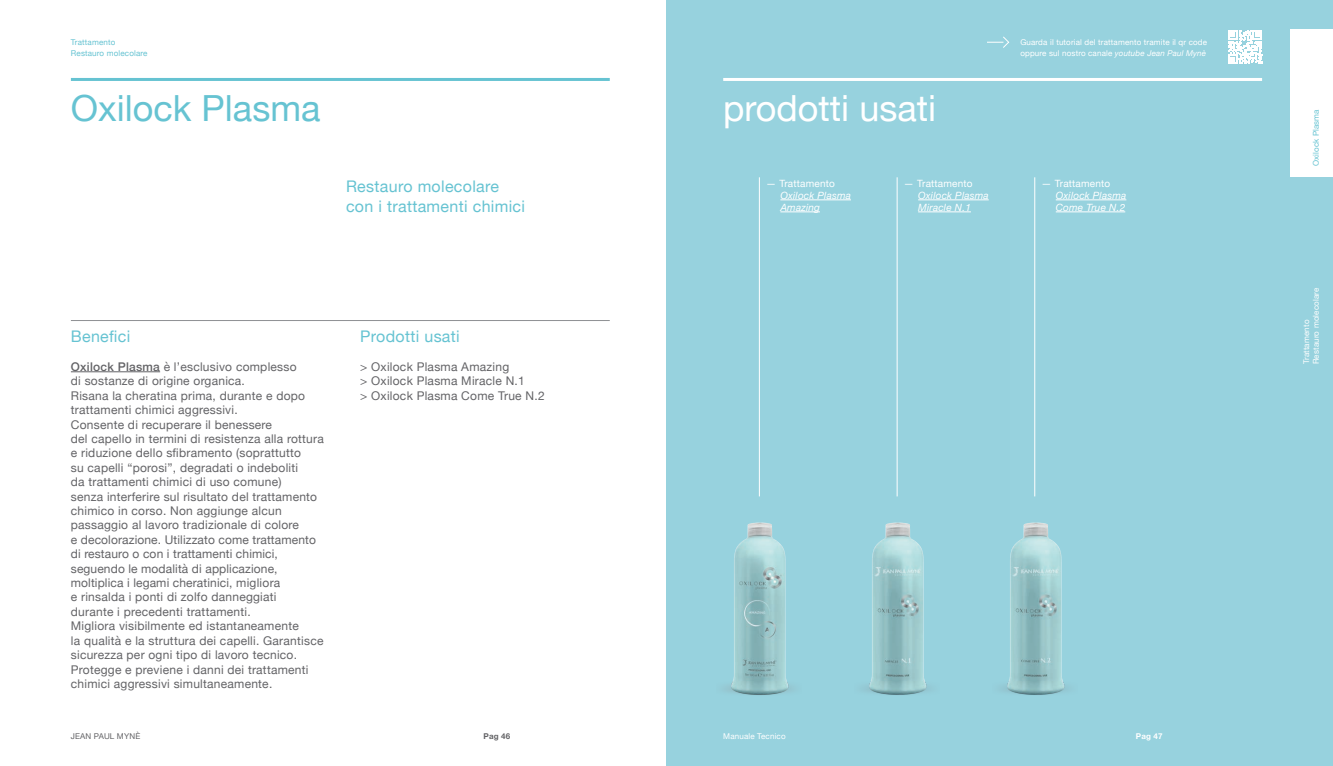
<style>
.page{position:relative;width:1333px;height:766px;background:#fff}
.page>*{position:absolute;margin:0;border:0;box-sizing:border-box;transform-origin:0 0}
.t1{font:36px "Helvetica Neue";color:#66c3d2}
.t2{font:36px "Helvetica Neue";color:#fff}
.t3{font:16px/19.2px "Helvetica Neue";letter-spacing:.02em;color:#66c3d2}
.t4{font:12px/14.4px "Helvetica Neue";letter-spacing:.02em;color:#636366}
.t5{font:italic 10px/12px "Helvetica Neue";letter-spacing:.02em;color:#fff}
.t6{font:10px "Helvetica Neue";letter-spacing:.02em;color:#fff}
.t7{font:8px/9.6px "Helvetica Neue";letter-spacing:.02em;color:#fff}
.t8{font:8px/11px "Helvetica Neue";letter-spacing:.02em;color:#66c3d2}
.t9{font:8px "Helvetica Neue";letter-spacing:.02em;color:#636366}
.t10{font:700 8px "Helvetica Neue";color:#636366}
.t11{font:700 8px "Helvetica Neue";color:#fff}
.s1{font-style:italic}
.s2{font-weight:500}
</style>
<div class="page">
<div style="left:666px;top:0;width:666px;height:765px;background:#97d2de"></div>
<img style="left:865px;top:522px;width:63px;height:173px">
<img style="left:1003px;top:522px;width:63px;height:173px">
<img style="left:725px;top:522px;width:67px;height:173px">
<div style="left:1290px;top:30px;width:42px;height:147px;background:#fff"></div>
<hr style="left:71px;top:371px;width:89px;height:1px;background:#636366">
<hr style="left:71px;top:320px;width:538px;height:1px;background:#8e9093">
<hr style="left:71px;top:78px;width:538px;height:3px;background:#66c3d2">
<hr style="left:1055px;top:199px;width:71px;height:1px;background:#fff">
<hr style="left:1055px;top:211px;width:70px;height:1px;background:#fff">
<hr style="left:918px;top:199px;width:70px;height:1px;background:#fff">
<hr style="left:918px;top:211px;width:52px;height:1px;background:#fff">
<hr style="left:896px;top:177px;width:1px;height:319px;background:#fff">
<hr style="left:1034px;top:177px;width:1px;height:319px;background:#fff">
<hr style="left:780px;top:199px;width:71px;height:1px;background:#fff">
<hr style="left:780px;top:211px;width:40px;height:1px;background:#fff">
<hr style="left:759px;top:177px;width:1px;height:319px;background:#fff">
<hr style="left:723px;top:78px;width:538px;height:3px;background:#fff">
<svg style="left:987px;top:36px;width:22px;height:12px"></svg>
<svg style="left:1228px;top:30px;width:33px;height:34px"></svg>
<p class="t8" style="left:71px;top:37px;width:78px">Trattamento<br>Restauro molecolare</p>
<p class="t7" style="left:1020px;top:37px;width:188px;line-height:11px">Guarda il tutorial del trattamento tramite il qr code oppure sul nostro canale <span class="s1">youtube Jean Paul Mynè</span></p>
<h1 class="t1" style="left:71px;top:82px;width:251px">Oxilock Plasma</h1>
<h1 class="t2" style="left:723px;top:82px;width:214px">prodotti usati</h1>
<h2 class="t3" style="left:346px;top:178px;width:180px">Restauro molecolare con i trattamenti chimici</h2>
<p class="t6" style="left:766px;top:176px;width:70px">— Trattamento</p>
<p class="t5" style="left:780px;top:190px;width:72px">Oxilock Plasma<br>Amazing</p>
<p class="t6" style="left:903px;top:176px;width:70px">— Trattamento</p>
<p class="t5" style="left:918px;top:190px;width:72px">Oxilock Plasma<br>Miracle N.1</p>
<p class="t6" style="left:1041px;top:176px;width:70px">— Trattamento</p>
<p class="t5" style="left:1055px;top:190px;width:72px">Oxilock Plasma<br>Come True N.2</p>
<h2 class="t3" style="left:71px;top:327px;width:61px">Benefici</h2>
<p class="t4" style="left:71px;top:360px;width:254px"><span class="s2">Oxilock Plasma</span> è l’esclusivo complesso<br>di sostanze di origine organica.<br>Risana la cheratina prima, durante e dopo trattamenti chimici aggressivi.<br>Consente di recuperare il benessere<br>del capello in termini di resistenza alla rottura e riduzione dello sfibramento (soprattutto<br>su capelli “porosi”, degradati o indeboliti<br>da trattamenti chimici di uso comune)<br>senza interferire sul risultato del trattamento chimico in corso. Non aggiunge alcun passaggio al lavoro tradizionale di colore<br>e decolorazione. Utilizzato come trattamento di restauro o con i trattamenti chimici, seguendo le modalità di applicazione, moltiplica i legami cheratinici, migliora<br>e rinsalda i ponti di zolfo danneggiati<br>durante i precedenti trattamenti.<br>Migliora visibilmente ed istantaneamente<br>la qualità e la struttura dei capelli. Garantisce sicurezza per ogni tipo di lavoro tecnico.<br>Protegge e previene i danni dei trattamenti chimici aggressivi simultaneamente.</p>
<h2 class="t3" style="left:360px;top:327px;width:101px">Prodotti usati</h2>
<p class="t4" style="left:360px;top:360px;width:186px">&gt; Oxilock Plasma Amazing<br>&gt; Oxilock Plasma Miracle N.1<br>&gt; Oxilock Plasma Come True N.2</p>
<p class="t9" style="left:71px;top:729px;width:71px">JEAN PAUL MYNÈ</p>
<p class="t10" style="left:483px;top:729px;width:28px">Pag 46</p>
<p class="t7" style="left:723px;top:731px;width:64px">Manuale Tecnico</p>
<p class="t11" style="left:1135px;top:729px;width:28px">Pag 47</p>
<p class="t8" style="left:1310px;top:166px;width:58px;rotate:-90deg">Oxilock Plasma</p>
<p class="t7" style="left:1301px;top:364px;width:78px;rotate:-90deg">Trattamento<br>Restauro molecolare</p>
</div>
